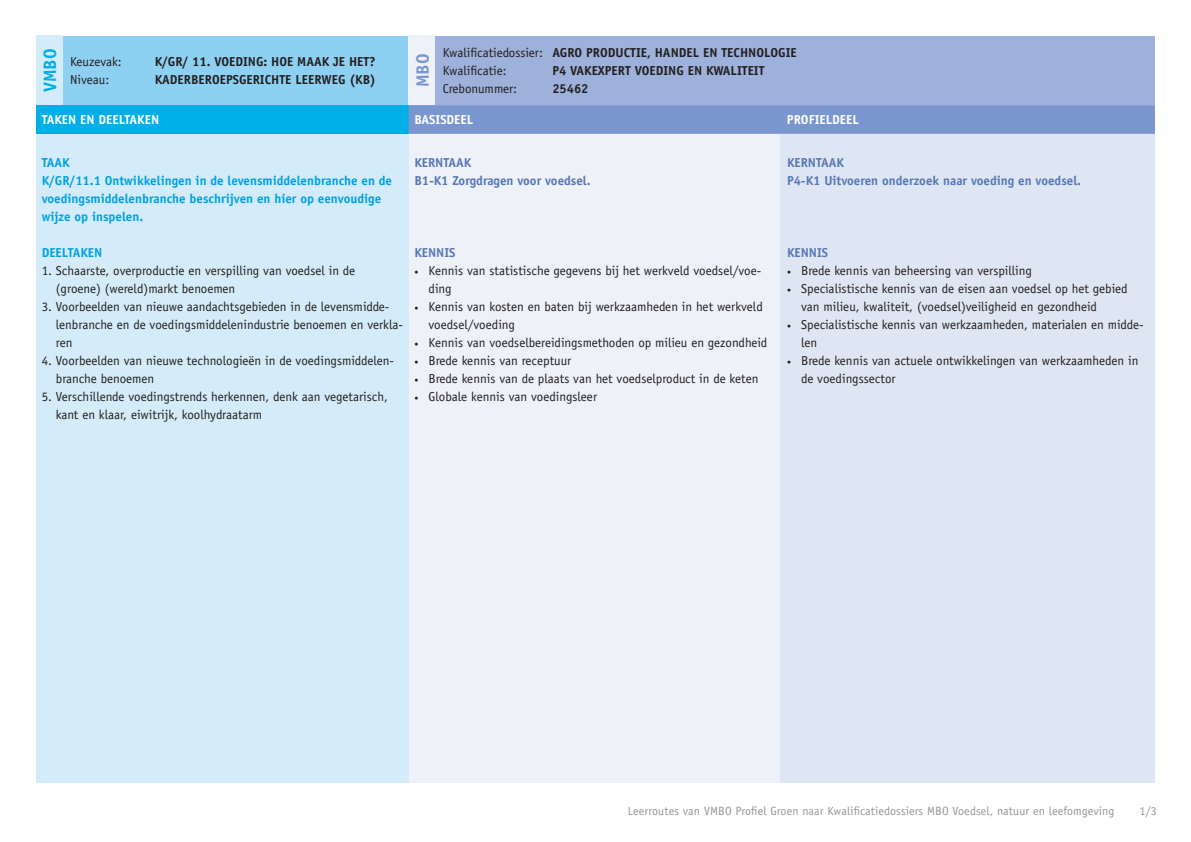
<style>
.page{position:relative;width:1191px;height:842px;background:#fff}
.page>*{position:absolute;margin:0;border:0;box-sizing:border-box;transform-origin:0 0}
.t1{font:700 18px "Officina Sans Std";color:#00aee8}
.t2{font:700 18px "Officina Sans Std";color:#7997ce}
.t3{font:13px/18px "Officina Sans Std";color:#231f20}
.t4{font:700 13px/18px "Officina Sans Std";color:#00a1e3}
.t5{font:700 13px/18px "Officina Sans Std";color:#5778b5}
.t6{font:700 13px "Officina Sans Std";color:#231f20}
.t7{font:700 13px "Officina Sans Std";color:#fff}
.t8{font:12px "Officina Sans Std";letter-spacing:.01em;color:#939598}
.s1{font-weight:700}
.s2{font-size:8px}
</style>
<div class="page">
<div style="left:408px;top:63px;width:372px;height:719px;background:#eef1f8"></div>
<div style="left:780px;top:63px;width:375px;height:719px;background:#dfe6f3"></div>
<div style="left:36px;top:56px;width:372px;height:726px;background:#d4ecf9"></div>
<div style="left:36px;top:36px;width:373px;height:69px;background:#8ed0f2"></div>
<div style="left:409px;top:36px;width:746px;height:69px;background:#9db1da"></div>
<div style="left:36px;top:105px;width:373px;height:29px;background:#00aee8"></div>
<div style="left:409px;top:105px;width:746px;height:29px;background:#7997ce"></div>
<div style="left:408px;top:36px;width:27px;height:69px;background:#eef1f8"></div>
<div style="left:36px;top:36px;width:27px;height:69px;background:#d4ecf9"></div>
<h1 class="t1" style="left:39px;top:92px;width:45px;rotate:-90deg">VMBO</h1>
<h1 class="t2" style="left:411px;top:87px;width:35px;rotate:-90deg">MBO</h1>
<p class="t3" style="left:70px;top:53px;width:53px">Keuzevak:</p>
<p class="t6" style="left:155px;top:54px;width:222px">K/GR/ 11. VOEDING: HOE MAAK JE HET?</p>
<p class="t3" style="left:70px;top:71px;width:41px">Niveau:</p>
<p class="t6" style="left:155px;top:72px;width:223px">KADERBEROEPSGERICHTE LEERWEG (KB)</p>
<p class="t3" style="left:443px;top:44px;width:356px">Kwalificatiedossier: <span class="s1">AGRO PRODUCTIE, HANDEL EN TECHNOLOGIE<br></span>Kwalificatie:</p>
<p class="t6" style="left:552px;top:63px;width:214px">P4 VAKEXPERT VOEDING EN KWALITEIT</p>
<p class="t3" style="left:443px;top:80px;width:76px">Crebonummer:</p>
<p class="t6" style="left:552px;top:81px;width:38px">25462</p>
<p class="t7" style="left:42px;top:112px;width:119px">TAKEN EN DEELTAKEN</p>
<p class="t7" style="left:414px;top:112px;width:60px">BASISDEEL</p>
<p class="t7" style="left:787px;top:112px;width:73px">PROFIELDEEL</p>
<p class="t4" style="left:42px;top:153px;width:352px">TAAK<br>K/GR/11.1 Ontwikkelingen in de levensmiddelenbranche en de voedingsmiddelenbranche beschrijven en hier op eenvoudige wijze op inspelen.</p>
<p class="t4" style="left:42px;top:243px;width:62px">DEELTAKEN</p>
<p class="t3" style="left:56px;top:262px;width:301px;text-indent:-14px">1. Schaarste, overproductie en verspilling van voedsel in de (groene) (wereld)markt benoemen</p>
<p class="t3" style="left:56px;top:298px;width:349px;text-indent:-14px">3. Voorbeelden van nieuwe aandachtsgebieden in de levensmidde&shy;lenbranche en de voedingsmiddelenindustrie benoemen en verkla&shy;ren</p>
<p class="t3" style="left:56px;top:352px;width:340px;text-indent:-14px">4. Voorbeelden van nieuwe technologieën in de voedingsmiddelen&shy;branche benoemen</p>
<p class="t3" style="left:56px;top:388px;width:334px;text-indent:-14px">5. Verschillende voedingstrends herkennen, denk aan vegetarisch, kant en klaar, eiwitrijk, koolhydraatarm</p>
<p class="t5" style="left:787px;top:153px;width:296px">KERNTAAK<br>P4-K1 Uitvoeren onderzoek naar voeding en voedsel.</p>
<p class="t5" style="left:414px;top:153px;width:178px">KERNTAAK<br>B1-K1 Zorgdragen voor voedsel.</p>
<p class="t5" style="left:787px;top:243px;width:43px">KENNIS</p>
<p class="t3" style="left:787px;top:262px;width:246px"><span class="s2">•</span> Brede kennis van beheersing van verspilling</p>
<p class="t3" style="left:801px;top:280px;width:328px;text-indent:-14px"><span class="s2">•</span> Specialistische kennis van de eisen aan voedsel op het gebied van milieu, kwaliteit, (voedsel)veiligheid en gezondheid</p>
<p class="t3" style="left:801px;top:316px;width:344px;text-indent:-14px"><span class="s2">•</span> Specialistische kennis van werkzaamheden, materialen en midde&shy;len</p>
<p class="t3" style="left:801px;top:352px;width:339px;text-indent:-14px"><span class="s2">•</span> Brede kennis van actuele ontwikkelingen van werkzaamheden in de voedingssector</p>
<p class="t5" style="left:414px;top:243px;width:43px">KENNIS</p>
<p class="t3" style="left:428px;top:262px;width:334px;text-indent:-14px"><span class="s2">•</span> Kennis van statistische gegevens bij het werkveld voedsel/voe&shy;ding</p>
<p class="t3" style="left:428px;top:298px;width:336px;text-indent:-14px"><span class="s2">•</span> Kennis van kosten en baten bij werkzaamheden in het werkveld voedsel/voeding</p>
<p class="t3" style="left:414px;top:334px;width:355px"><span class="s2">•</span> Kennis van voedselbereidingsmethoden op milieu en gezondheid</p>
<p class="t3" style="left:414px;top:352px;width:158px"><span class="s2">•</span> Brede kennis van receptuur</p>
<p class="t3" style="left:414px;top:370px;width:346px"><span class="s2">•</span> Brede kennis van de plaats van het voedselproduct in de keten</p>
<p class="t3" style="left:414px;top:388px;width:184px"><span class="s2">•</span> Globale kennis van voedingsleer</p>
<p class="t8" style="left:627px;top:804px;width:488px">Leerroutes van VMBO Profiel Groen naar Kwalificatiedossiers MBO Voedsel, natuur en leefomgeving</p>
<p class="t8" style="left:1139px;top:804px;width:19px">1/3</p>
</div>
